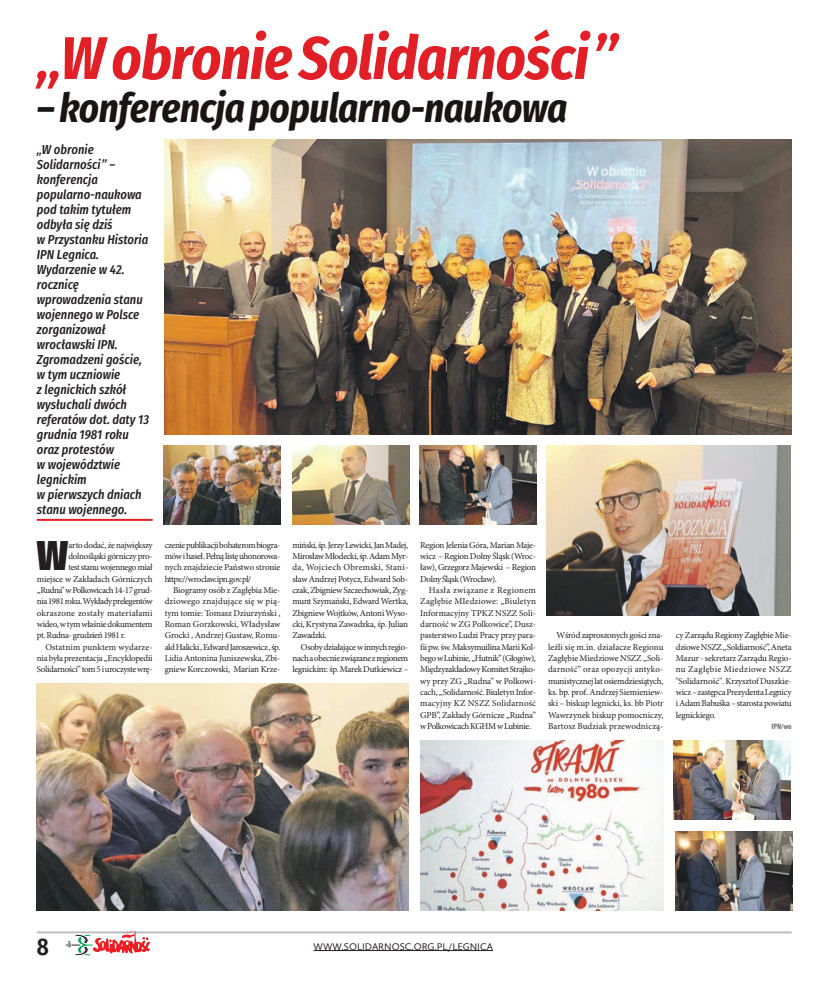
<style>
.page{position:relative;width:820px;height:993px;background:#fff}
.page>*{position:absolute;margin:0;border:0;box-sizing:border-box;transform-origin:0 0}
.Tyt_88{font:italic 700 60.1px "Fira Sans Condensed";letter-spacing:-.01em;color:#e01f26}
.Normal_Ini3{font:800 41.6px "Fira Sans Condensed";color:#231f20}
.Tyt_88-2{font:italic 700 40.1px "Fira Sans Condensed";letter-spacing:-.01em;color:#1a1415}
.t1{font:600 24px "Fira Sans Condensed";color:#231f20}
.Lid_14{font:italic 500 13px/15px "Fira Sans Condensed";color:#231f20}
.t2{font:10px "Calluna Sans";color:#231f20}
.Normal_Ini3-2{font:9px/11.3px "Minion Pro";letter-spacing:-.03em;color:#231f20;text-align:justify}
.Normal_Ini3-3{font:9px "Minion Pro";letter-spacing:-.05em;color:#231f20}
.Normal_Ini3-4{font:9px "Minion Pro";letter-spacing:.02em;color:#231f20}
.Normal_Podpis{font:700 condensed 8px "Myriad Pro";color:#6c6d70}
</style>
<div class="page">
<hr style="left:37px;top:931px;width:754px;height:2px;background:#bcbdc0">
<hr style="left:313px;top:949px;width:180px;height:1px;background:#231f20">
<svg style="left:65px;top:931px;width:85px;height:24px"></svg>
<hr style="left:37px;top:518px;width:116px;height:2px;background:#e01f26">
<img style="left:165px;top:139px;width:626px;height:295px">
<img style="left:546px;top:445px;width:244px;height:170px">
<img style="left:37px;top:683px;width:371px;height:227px">
<img style="left:164px;top:445px;width:117px;height:79px">
<img style="left:420px;top:740px;width:243px;height:170px">
<img style="left:293px;top:445px;width:116px;height:79px">
<img style="left:673px;top:740px;width:117px;height:79px">
<img style="left:419px;top:445px;width:117px;height:79px">
<img style="left:675px;top:831px;width:117px;height:79px">
<p class="Tyt_88" style="left:37px;top:15px;width:582px">„W obronie Solidarności”</p>
<p class="Tyt_88-2" style="left:37px;top:80px;width:531px">– konferencja popularno-naukowa</p>
<p class="Lid_14" style="left:37px;top:142px;width:114px">„W obronie<br>Solidarności” – konferencja popularno-naukowa pod takim tytułem odbyła się dziś<br>w Przystanku Historia<br>IPN Legnica.<br>Wydarzenie w 42. rocznicę wprowadzenia stanu wojennego w Polsce zorganizował wrocławski IPN.<br>Zgromadzeni goście, w tym uczniowie<br>z legnickich szkół wysłuchali dwóch referatów dot. daty 13 grudnia 1981 roku oraz protestów<br>w województwie legnickim<br>w pierwszych dniach stanu wojennego.</p>
<p class="Normal_Ini3" style="left:37px;top:517px;width:33px">W</p>
<p class="Normal_Ini3-2" style="left:68px;top:539px;width:86px">arto dodać, że największy</p>
<p class="Normal_Ini3-2" style="left:68px;top:550px;width:86px">dolnośląski górniczy pro-</p>
<p class="Normal_Ini3-2" style="left:68px;top:561px;width:86px">test stanu wojennego miał</p>
<p class="Normal_Ini3-2" style="left:37px;top:573px;width:117px">miejsce w Zakładach Górniczych</p>
<p class="Normal_Ini3-2" style="left:37px;top:584px;width:117px">„Rudna” w Polkowicach 14-17 grud-</p>
<p class="Normal_Ini3-3" style="left:37px;top:595px;width:117px">nia 1981 roku. Wykłady prelegentów</p>
<p class="Normal_Ini3-4" style="left:37px;top:606px;width:117px">okraszone zostały materiałami</p>
<p class="Normal_Ini3-2" style="left:37px;top:618px;width:117px">wideo, w tym właśnie dokumentem</p>
<p class="Normal_Ini3-2" style="left:37px;top:629px;width:90px">pt. Rudna- grudzień 1981 r.</p>
<p class="Normal_Ini3-2" style="left:37px;top:641px;width:117px;text-indent:9px">Ostatnim punktem wydarze&shy;nia była prezentacja „Encyklopedii Solidarności” tom 5 i uroczyste wrę-</p>
<p class="Normal_Ini3-2" style="left:165px;top:539px;width:117px">czenie publikacji bohaterom biogra&shy;mów i haseł. Pełną listę uhonorowa&shy;nych znajdziecie Państwo stronie https://wroclaw.ipn.gov.pl/</p>
<p class="Normal_Ini3-2" style="left:165px;top:584px;width:117px;text-indent:9px">Biogramy osób z Zagłębia Mie&shy;dziowego znajdujące się w pią&shy;tym tomie: Tomasz Dziurzyński , Roman Gorzkowski, Władysław Grocki , Andrzej Gustaw, Romu&shy;ald Halicki , Edward Jaroszewicz , śp.<br>Lidia Antonina Juniszewska, Zbi&shy;gniew Korczowski, Marian Krze-</p>
<p class="Normal_Ini3-2" style="left:292px;top:539px;width:117px">miński, śp. Jerzy Lewicki, Jan Madej, Mirosław Młodecki, śp. Adam Myr&shy;da, Wojciech Obremski, Stani&shy;sław Andrzej Potycz, Edward Sob&shy;czak, Zbigniew Szczechowiak, Zyg&shy;munt Szymański, Edward Wertka, Zbigniew Wojtków, Antoni Wyso&shy;cki, Krystyna Zawadzka, śp. Julian Zawadzki.</p>
<p class="Normal_Ini3-2" style="left:292px;top:641px;width:117px;text-indent:9px">Osoby działające w innych regio&shy;nach a obecnie związane z regionem legnickim: śp. Marek Dutkiewicz –</p>
<p class="Normal_Ini3-2" style="left:420px;top:539px;width:117px">Region Jelenia Góra, Marian Maje&shy;wicz – Region Dolny Śląsk (Wroc&shy;ław), Grzegorz Majewski – Region Dolny Śląsk (Wrocław).</p>
<p class="Normal_Ini3-2" style="left:420px;top:584px;width:117px;text-indent:9px">Hasła związane z Regionem Zagłębie MIedziowe: „Biuletyn Informacyjny TPKZ NSZZ Soli&shy;darność w ZG Polkowice”, Dusz&shy;pasterstwo Ludzi Pracy przy para&shy;fii pw. św. Maksymuilina Marii Kol&shy;bego w Lubinie, „Hutnik” (Głogów), Międzyzakładowy Komitet Strajko&shy;wy przy ZG „Rudna” w Polkowi&shy;cach, „Solidarność. Biuletyn Infor&shy;macyjny KZ NSZZ Solidarność GPB”, Zakłady Górnicze „Rudna” w Polkowicach KGHM w Lubinie.</p>
<p class="Normal_Ini3-2" style="left:548px;top:629px;width:117px;text-indent:9px">Wśród zaproszonych gości zna&shy;leźli się m.in. działacze Regionu Zagłębie Miedziowe NSZZ „Soli&shy;darność” oraz opozycji antyko&shy;munistycznej lat osiemdziesiątych, ks. bp. prof. Andrzej Siemieniew&shy;ski – biskup legnicki, ks. bb Piotr Wawrzynek biskup pomocniczy, Bartosz Budziak przewodniczą-</p>
<p class="Normal_Ini3-2" style="left:675px;top:629px;width:117px">cy Zarządu Regiony Zagłębie Mie&shy;dziowe NSZZ „Soldiarność”, Aneta Mazur - sekretarz Zarządu Regio&shy;nu Zagłębie Miedziowe NSZZ "Solidarność". Krzysztof Duszkie&shy;wicz – zastępca Prezydenta Legnicy i Adam Babuśka – starosta powiatu legnickiego.</p>
<p class="Normal_Podpis" style="left:771px;top:721px;width:22px">IPN/wo</p>
<h3 class="t1" style="left:37px;top:924px;width:14px">8</h3>
<p class="t2" style="left:313px;top:939px;width:181px">WWW.SOLIDARNOSC.ORG.PL/LEGNICA</p>
</div>
